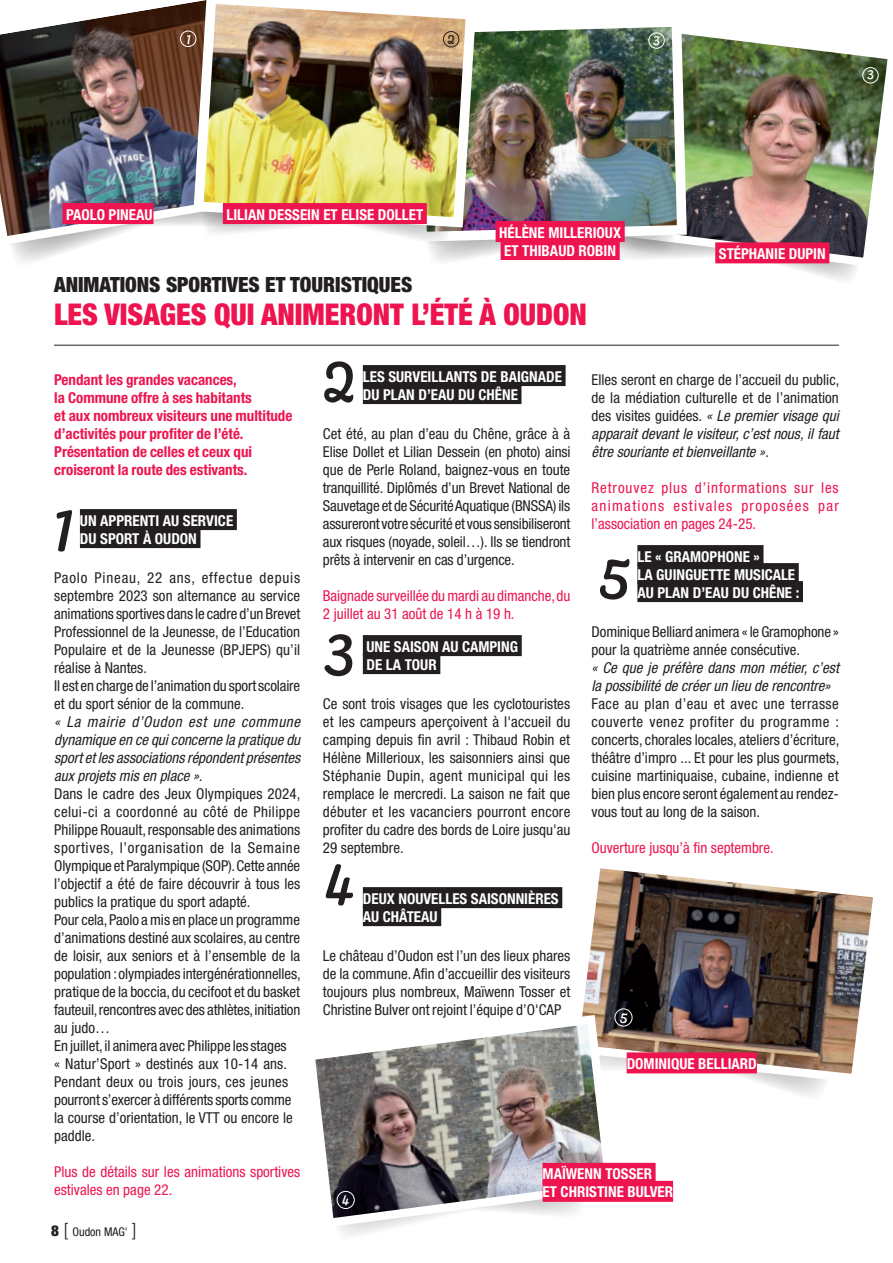
<style>
.page{position:relative;width:893px;height:1263px;background:#fff}
.page>*{position:absolute;margin:0;border:0;box-sizing:border-box;transform-origin:0 0}
.t1{font:82.5px "Pacifico";color:#231f20}
.titre_normal{font:900 condensed 30px "Helvetica Neue LT Std";color:#ed144f}
.titre_noir_petit{font:900 condensed 21px "Helvetica Neue LT Std";color:#231f20}
.t2{font:20.25px "Pacifico";color:#fff}
.t3{font:18.15px "Pacifico";color:#fff}
.t4{font:18.15px "Pacifico";color:#231f20}
.corps_de_texte{font:condensed 15px/18px "Helvetica Neue LT Std";color:#231f20;text-align:justify}
.titre_surligné_en_noir{font:700 condensed 15px/18px "Helvetica Neue LT Std";color:#fff}
.corps_de_texte-2{font:condensed 15px/18px "Helvetica Neue LT Std";color:#ed144f}
.corps_de_texte-3{font:italic condensed 15px/18px "Helvetica Neue LT Std";color:#231f20;text-align:justify}
.intro_article{font:700 condensed 15px/18px "Helvetica Neue LT Std";color:#ed144f}
.t5{font:condensed 12px "Helvetica Neue LT Std";color:#231f20}
.s1{font-weight:900;font-size:15px}
.s2{font-weight:300;font-stretch:normal;font-size:18px}
.s3{font-style:italic}
</style>
<div class="page">
<div style="left:80px;top:509px;width:157px;height:21px;background:#231f20"></div>
<div style="left:80px;top:527px;width:121px;height:21px;background:#231f20"></div>
<div style="left:363px;top:365px;width:203px;height:21px;background:#231f20"></div>
<div style="left:363px;top:383px;width:158px;height:21px;background:#231f20"></div>
<div style="left:363px;top:635px;width:159px;height:21px;background:#231f20"></div>
<div style="left:363px;top:653px;width:77px;height:21px;background:#231f20"></div>
<div style="left:363px;top:887px;width:199px;height:21px;background:#231f20"></div>
<div style="left:363px;top:905px;width:78px;height:21px;background:#231f20"></div>
<div style="left:637px;top:545px;width:126px;height:21px;background:#231f20"></div>
<div style="left:637px;top:563px;width:162px;height:21px;background:#231f20"></div>
<div style="left:637px;top:581px;width:166px;height:21px;background:#231f20"></div>
<svg style="left:777px;top:1087px;width:46px;height:8px"></svg>
<img style="left:583px;top:868px;width:290px;height:219px">
<img style="left:315px;top:1010px;width:304px;height:222px">
<hr style="left:54px;top:345px;width:785px;height:1px;background:#231f20">
<div style="left:337px;top:1191px;width:18px;height:18px;border:1px solid #fff;border-radius:50%"></div>
<div style="left:614px;top:1008px;width:18px;height:18px;border:1px solid #fff;border-radius:50%"></div>
<img style="left:692px;top:35px;width:196px;height:151px">
<img style="left:481px;top:27px;width:211px;height:110px">
<img style="left:0;top:3px;width:188px;height:134px">
<img style="left:0;top:137px;width:872px;height:143px">
<img style="left:188px;top:0;width:293px;height:233px">
<div style="left:180px;top:31px;width:16px;height:16px;border:1px solid #fff;border-radius:50%"></div>
<div style="left:648px;top:32px;width:17px;height:17px;border:1px solid #fff;border-radius:50%"></div>
<div style="left:443px;top:31px;width:16px;height:16px;border:1px solid #231f20;border-radius:50%"></div>
<div style="left:862px;top:67px;width:17px;height:16px;border:1px solid #fff;border-radius:50%"></div>
<div style="left:63px;top:203px;width:90px;height:21px;background:#ed144f"></div>
<div style="left:223px;top:203px;width:204px;height:21px;background:#ed144f"></div>
<div style="left:496px;top:221px;width:129px;height:21px;background:#ed144f"></div>
<div style="left:501px;top:239px;width:119px;height:21px;background:#ed144f"></div>
<div style="left:715px;top:242px;width:114px;height:21px;background:#ed144f"></div>
<div style="left:543px;top:1163px;width:113px;height:21px;background:#ed144f"></div>
<div style="left:543px;top:1181px;width:130px;height:21px;background:#ed144f"></div>
<div style="left:627px;top:1052px;width:130px;height:21px;background:#ed144f"></div>
<p class="t3" style="left:185px;top:27px;width:8px">1</p>
<p class="t4" style="left:447px;top:27px;width:9px">2</p>
<p class="t3" style="left:652px;top:28px;width:9px">3</p>
<p class="t3" style="left:866px;top:62px;width:9px">3</p>
<p class="titre_surligné_en_noir" style="left:66px;top:205px;width:88px">PAOLO PINEAU</p>
<p class="titre_surligné_en_noir" style="left:226px;top:205px;width:198px">LILIAN DESSEIN ET ELISE DOLLET</p>
<p class="titre_surligné_en_noir" style="left:499px;top:223px;width:123px;text-align:center">HÉLÈNE MILLERIOUX<br>ET THIBAUD ROBIN</p>
<p class="titre_noir_petit" style="left:54px;top:271px;width:360px">ANIMATIONS SPORTIVES ET TOURISTIQUES</p>
<p class="titre_normal" style="left:54px;top:295px;width:534px">LES VISAGES QUI ANIMERONT L’ÉTÉ À OUDON</p>
<p class="titre_surligné_en_noir" style="left:719px;top:244px;width:108px">STÉPHANIE DUPIN</p>
<p class="intro_article" style="left:54px;top:370px;width:240px">Pendant les grandes vacances,<br>la Commune offre à ses habitants<br>et aux nombreux visiteurs une multitude d’activités pour profiter de l’été.<br>Présentation de celles et ceux qui croiseront la route des estivants.</p>
<p class="titre_surligné_en_noir" style="left:80px;top:511px;width:155px">UN APPRENTI AU SERVICE<br>DU SPORT À OUDON</p>
<p class="corps_de_texte" style="left:54px;top:568px;width:248px">Paolo Pineau, 22 ans, effectue depuis septembre 2023 son alternance au service animations sportives dans le cadre d’un Brevet Professionnel de la Jeunesse, de l’Education Populaire et de la Jeunesse (BPJEPS) qu’il réalise à Nantes.</p>
<p class="corps_de_texte" style="left:54px;top:676px;width:248px">Il est en charge de l’animation du sport scolaire et du sport sénior de la commune.</p>
<p class="corps_de_texte-3" style="left:54px;top:713px;width:248px">« La mairie d’Oudon est une commune dynamique en ce qui concerne la pratique du sport et les associations répondent présentes aux projets mis en place ».</p>
<p class="corps_de_texte" style="left:54px;top:784px;width:248px">Dans le cadre des Jeux Olympiques 2024, celui-ci a coordonné au côté de Philippe Philippe Rouault, responsable des animations sportives, l’organisation de la Semaine Olympique et Paralympique (SOP). Cette année l’objectif a été de faire découvrir à tous les publics la pratique du sport adapté.</p>
<p class="corps_de_texte" style="left:54px;top:910px;width:248px">Pour cela, Paolo a mis en place un programme d’animations destiné aux scolaires, au centre de loisir, aux seniors et à l’ensemble de la population : olympiades intergénérationnelles, pratique de la boccia, du cecifoot et du basket fauteuil, rencontres avec des athlètes, initiation au judo…</p>
<p class="corps_de_texte" style="left:54px;top:1036px;width:240px;text-align:left">En juillet, il animera avec Philippe les stages « Natur’Sport » destinés aux 10-14 ans.<br>Pendant deux ou trois jours, ces jeunes pourront s’exercer à différents sports comme la course d’orientation, le VTT ou encore le paddle.</p>
<p class="corps_de_texte-2" style="left:54px;top:1162px;width:247px">Plus de détails sur les animations sportives estivales en page 22.</p>
<p class="t1" style="left:47px;top:474px;width:29px">1</p>
<p class="t5" style="left:51px;top:1225px;width:87px"><span class="s1">8</span> <span class="s2">[</span> Oudon MAG' <span class="s2">]</span></p>
<p class="t1" style="left:321px;top:326px;width:36px">2</p>
<p class="titre_surligné_en_noir" style="left:363px;top:367px;width:201px">LES SURVEILLANTS DE BAIGNADE<br>DU PLAN D’EAU DU CHÊNE</p>
<p class="corps_de_texte" style="left:323px;top:424px;width:249px">Cet été, au plan d’eau du Chêne, grâce à à Elise Dollet et Lilian Dessein (en photo) ainsi que de Perle Roland, baignez-vous en toute tranquillité. Diplômés d’un Brevet National de Sauvetage et de Sécurité Aquatique (BNSSA) ils assureront votre sécurité et vous sensibiliseront aux risques (noyade, soleil…). Ils se tiendront prêts à intervenir en cas d’urgence.</p>
<p class="corps_de_texte-2" style="left:323px;top:586px;width:249px">Baignade surveillée du mardi au dimanche, du<br>2 juillet au 31 août de 14 h à 19 h.</p>
<p class="titre_surligné_en_noir" style="left:366px;top:637px;width:153px">UNE SAISON AU CAMPING<br>DE LA TOUR</p>
<p class="corps_de_texte" style="left:323px;top:694px;width:249px">Ce sont trois visages que les cyclotouristes et les campeurs aperçoivent à l'accueil du camping depuis fin avril : Thibaud Robin et Hélène Millerioux, les saisonniers ainsi que Stéphanie Dupin, agent municipal qui les remplace le mercredi. La saison ne fait que débuter et les vacanciers pourront encore profiter du cadre des bords de Loire jusqu'au 29 septembre.</p>
<p class="titre_surligné_en_noir" style="left:363px;top:889px;width:197px">DEUX NOUVELLES SAISONNIÈRES<br>AU CHÂTEAU</p>
<p class="corps_de_texte" style="left:323px;top:946px;width:249px">Le château d’Oudon est l’un des lieux phares de la commune. Afin d’accueillir des visiteurs toujours plus nombreux, Maïwenn Tosser et Christine Bulver ont rejoint l’équipe d’O'CAP</p>
<p class="t1" style="left:321px;top:598px;width:36px">3</p>
<p class="t1" style="left:321px;top:827px;width:36px">4</p>
<p class="corps_de_texte" style="left:592px;top:370px;width:249px">Elles seront en charge de l’accueil du public, de la médiation culturelle et de l’animation des visites guidées. <span class="s3">« Le premier visage qui apparait devant le visiteur, c’est nous, il faut être souriante et bienveillante ».</span></p>
<p class="corps_de_texte-2" style="left:592px;top:478px;width:249px;text-align:justify">Retrouvez plus d’informations sur les animations estivales proposées par l’association en pages 24-25.</p>
<p class="titre_surligné_en_noir" style="left:637px;top:547px;width:163px">LE « GRAMOPHONE »<br>LA GUINGUETTE MUSICALE<br>AU PLAN D’EAU DU CHÊNE :</p>
<p class="corps_de_texte" style="left:592px;top:622px;width:249px">Dominique Belliard animera « le Gramophone » pour la quatrième année consécutive.</p>
<p class="corps_de_texte-3" style="left:592px;top:659px;width:249px">« Ce que je préfère dans mon métier, c’est la possibilité de créer un lieu de rencontre»</p>
<p class="corps_de_texte" style="left:592px;top:694px;width:249px">Face au plan d’eau et avec une terrasse couverte venez profiter du programme : concerts, chorales locales, ateliers d’écriture, théâtre d’impro ... Et pour les plus gourmets, cuisine martiniquaise, cubaine, indienne et bien plus encore seront également au rendez&shy;vous tout au long de la saison.</p>
<p class="corps_de_texte-2" style="left:592px;top:838px;width:184px">Ouverture jusqu’à fin septembre.</p>
<p class="t1" style="left:595px;top:522px;width:36px">5</p>
<p class="t2" style="left:619px;top:1004px;width:10px">5</p>
<p class="titre_surligné_en_noir" style="left:627px;top:1054px;width:132px">DOMINIQUE BELLIARD</p>
<p class="t2" style="left:341px;top:1186px;width:10px">4</p>
<p class="titre_surligné_en_noir" style="left:543px;top:1165px;width:132px">MAÏWENN TOSSER<br>ET CHRISTINE BULVER</p>
</div>
